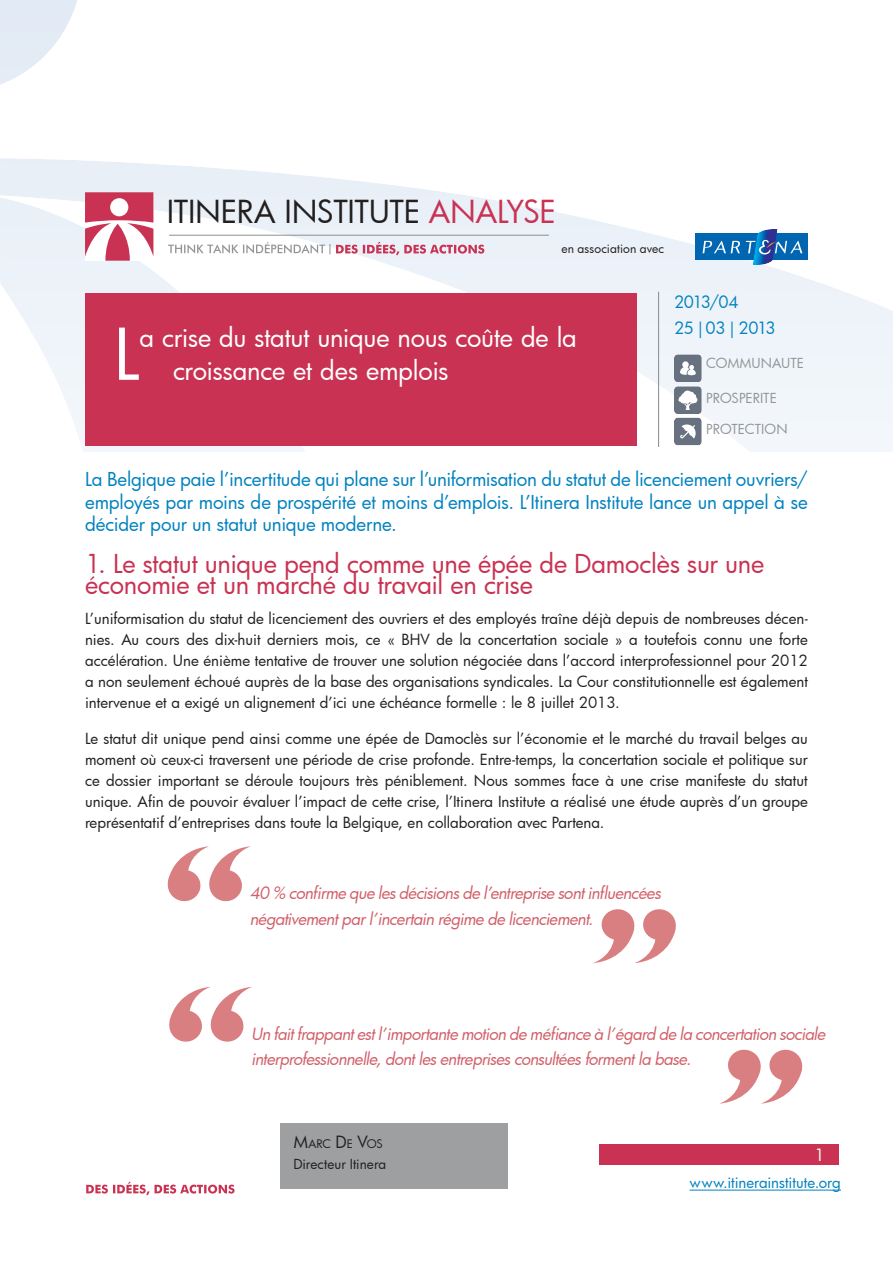
<style>
.page{position:relative;width:893px;height:1263px;background:#fff}
.page>*{position:absolute;margin:0;border:0;box-sizing:border-box;transform-origin:0 0}
.t1{font:69.3px "Futura";color:#fff}
.t2{font:31.05px "Futura";letter-spacing:-.015em;color:#221f1f}
.t3{font:25.5px/21px "Futura";letter-spacing:-.01em;color:#c93252}
.t4{font:25.5px/33px "Futura";letter-spacing:-.01em;color:#fff}
.t5{font:18.75px/22.5px "Futura";letter-spacing:-.01em;color:#0082bf;text-align:justify}
.t6{font:italic 16.5px/25.5px "Futura";letter-spacing:-.035em;color:#d15f69}
.t7{font:16.5px/26px "Futura";letter-spacing:-.03em;color:#0082bf}
.t8{font:16.5px "Futura";color:#fff}
.t9{font:15px/21px "Futura";color:#221f1f;text-align:justify}
.t10{font:15px "Futura";color:#0082bf}
.t11{font:13.5px "Futura";color:#939597}
.t12{font:13.5px "Futura";letter-spacing:.005em;color:#221f1f}
.t13{font:12px "Futura";letter-spacing:.01em;color:#221f1f}
.t14{font:11.55px "Futura";color:#221f1f}
.s1{color:#c93252}
.s2{font-family:"Myriad Pro"}
.s3{font-size:16.5px}
</style>
<div class="page">
<div style="left:599px;top:1144px;width:240px;height:21px;background:#c93252"></div>
<hr style="left:690px;top:1189px;width:151px;height:1px;background:#0082bf">
<svg style="left:86px;top:1182px;width:149px;height:13px"></svg>
<img style="left:0;top:1px;width:893px;height:450px">
<div style="left:85px;top:293px;width:552px;height:152px;background:#c93252"></div>
<hr style="left:658px;top:292px;width:1px;height:155px;background:#939597">
<svg style="left:85px;top:192px;width:68px;height:69px"></svg>
<hr style="left:169px;top:235px;width:380px;height:1px;background:#939597">
<img style="left:674px;top:354px;width:28px;height:28px">
<svg style="left:680px;top:361px;width:16px;height:14px"></svg>
<img style="left:674px;top:418px;width:28px;height:27px">
<svg style="left:680px;top:424px;width:16px;height:14px"></svg>
<img style="left:674px;top:386px;width:28px;height:28px">
<svg style="left:678px;top:391px;width:19px;height:19px"></svg>
<svg style="left:336px;top:242px;width:148px;height:13px;background:#dfaebe"></svg>
<div style="left:281px;top:1123px;width:227px;height:65px;background:#9d9fa1"></div>
<svg style="left:168px;top:242px;width:162px;height:12px"></svg>
<svg style="left:167px;top:846px;width:83px;height:56px"></svg>
<svg style="left:593px;top:909px;width:83px;height:54px"></svg>
<svg style="left:169px;top:987px;width:83px;height:55px"></svg>
<svg style="left:720px;top:1049px;width:83px;height:55px"></svg>
<div style="left:695px;top:234px;width:113px;height:26px;background:#0066b2"></div>
<img style="left:753px;top:229px;width:24px;height:36px">
<svg style="left:702px;top:241px;width:38px;height:12px"></svg>
<svg style="left:746px;top:240px;width:56px;height:14px"></svg>
<h2 class="t2" style="left:167px;top:197px;width:391px">ITINERA INSTITUTE <span class="s1">ANALYSE</span></h2>
<p class="t13" style="left:561px;top:243px;width:104px">en association avec</p>
<h1 class="t1" style="left:114px;top:322px;width:27px">L</h1>
<h3 class="t4" style="left:173px;top:323px;width:405px;text-indent:-33px">a crise du statut unique nous coûte de la croissance et des emplois</h3>
<p class="t7" style="left:674px;top:291px;width:103px">2013/04<br>25 <span class="s2">|</span> 03 <span class="s2">|</span> 2013</p>
<p class="t11" style="left:706px;top:357px;width:99px">COMMUNAUTE</p>
<p class="t11" style="left:706px;top:392px;width:72px">PROSPERITE</p>
<p class="t11" style="left:706px;top:423px;width:83px">PROTECTION</p>
<p class="t5" style="left:85px;top:469px;width:724px">La Belgique paie l’incertitude qui plane sur l’uniformisation du statut de licenciement ouvriers/ employés par moins de prospérité et moins d’emplois. L’Itinera Institute lance un appel à se décider pour un statut unique moderne.</p>
<h3 class="t3" style="left:85px;top:556px;width:681px">1. Le statut unique pend comme une épée de Damoclès sur une économie et un marché du travail en crise</h3>
<p class="t9" style="left:85px;top:609px;width:724px">L’uniformisation du statut de licenciement des ouvriers et des employés traîne déjà depuis de nombreuses décen&shy;nies. Au cours des dix-huit derniers mois, ce « BHV de la concertation sociale » a toutefois connu une forte accélération. Une énième tentative de trouver une solution négociée dans l’accord interprofessionnel pour 2012 a non seulement échoué auprès de la base des organisations syndicales. La Cour constitutionnelle est également intervenue et a exigé un alignement d’ici une échéance formelle : le 8 juillet 2013.</p>
<p class="t9" style="left:85px;top:729px;width:724px">Le statut dit unique pend ainsi comme une épée de Damoclès sur l’économie et le marché du travail belges au moment où ceux-ci traversent une période de crise profonde. Entre-temps, la concertation sociale et politique sur ce dossier important se déroule toujours très péniblement. Nous sommes face à une crise manifeste du statut unique. Afin de pouvoir évaluer l’impact de cette crise, l’Itinera Institute a réalisé une étude auprès d’un groupe représentatif d’entreprises dans toute la Belgique, en collaboration avec Partena.</p>
<p class="t6" style="left:250px;top:880px;width:413px">40 % confirme que les décisions de l’entreprise sont influencées négativement par l’incertain régime de licenciement.</p>
<p class="t6" style="left:251px;top:1020px;width:576px">Un fait frappant est l’importante motion de méfiance à l’égard de la concertation sociale interprofessionnelle, dont les entreprises consultées forment la base.</p>
<p class="t14" style="left:293px;top:1139px;width:91px"><span class="s3">M</span>ARC <span class="s3">D</span>E <span class="s3">V</span>OS</p>
<p class="t12" style="left:293px;top:1158px;width:94px">Directeur Itinera</p>
<p class="t8" style="left:814px;top:1147px;width:12px">1</p>
<p class="t10" style="left:690px;top:1175px;width:153px">www.itinerainstitute.org</p>
</div>
